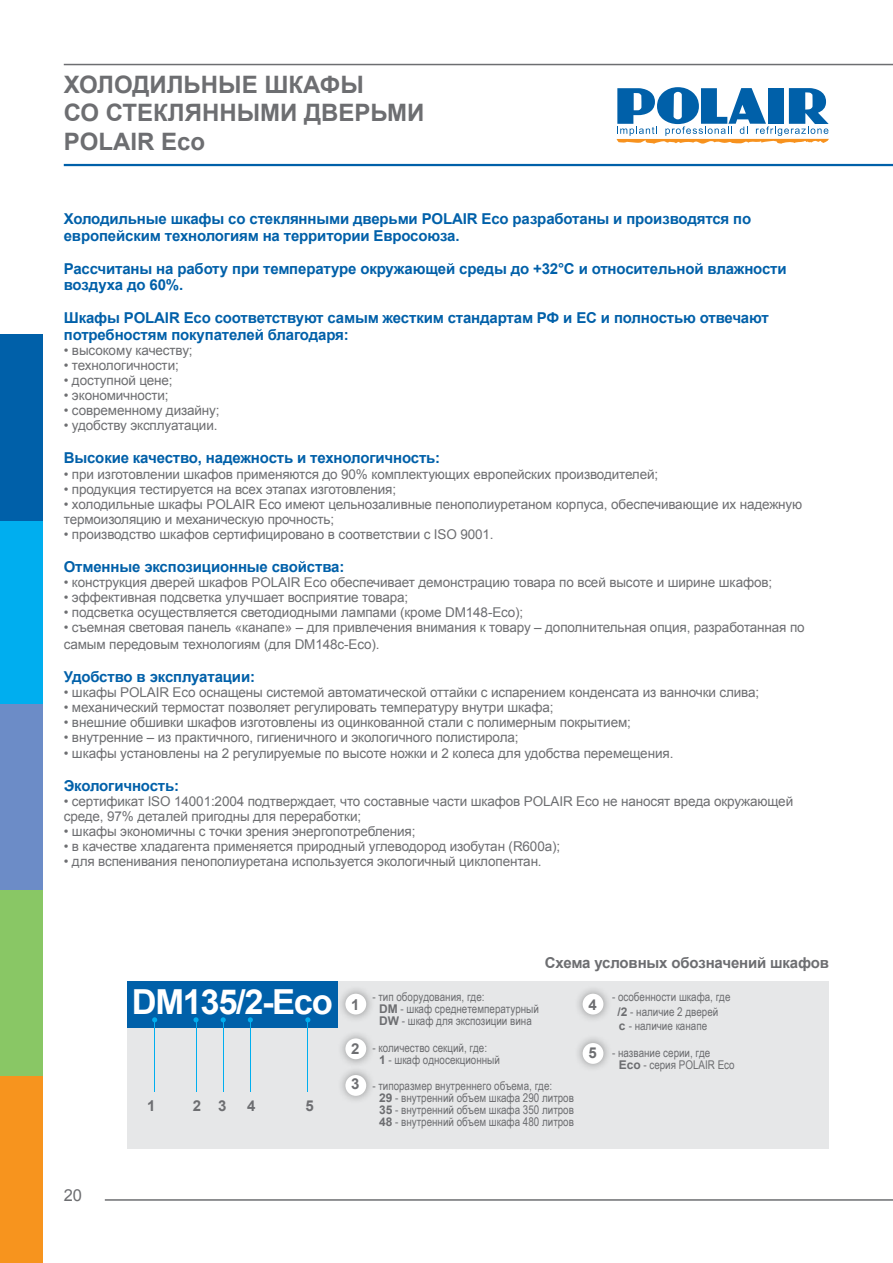
<style>
.page{position:relative;width:893px;height:1263px;background:#fff}
.page>*{position:absolute;margin:0;border:0;box-sizing:border-box;transform-origin:0 0}
.t1{font:700 34.5px "Arial";letter-spacing:-.04em;color:#fff}
.t2{font:700 24px/28.8px "Arial";color:#6d6e71}
.t3{font:16.5px "Arial";color:#6d6e71}
.t4{font:700 15px/16.5px "Arial";letter-spacing:-.01em;color:#0060a9}
.t5{font:700 15px "Arial";letter-spacing:-.01em;color:#6d6e71}
.t6{font:13.5px/15px "Arial";letter-spacing:-.01em;color:#6d6e71}
.t7{font:12px/12px "Arial Narrow";color:#6d6e71}
.s1{font-family:"Arial";font-weight:700}
</style>
<div class="page">
<div style="left:0;top:520px;width:43px;height:187px;background:#00aeef"></div>
<div style="left:0;top:334px;width:43px;height:186px;background:#0060a9"></div>
<div style="left:0;top:704px;width:43px;height:186px;background:#6c8cc7"></div>
<div style="left:0;top:890px;width:43px;height:187px;background:#89c765"></div>
<div style="left:0;top:1076px;width:43px;height:187px;background:#f7941e"></div>
<svg style="left:617px;top:87px;width:212px;height:57px"></svg>
<hr style="left:105px;top:1199px;width:788px;height:2px;background:#6d6e71">
<hr style="left:64px;top:64px;width:829px;height:1px;background:#6d6e71">
<hr style="left:64px;top:164px;width:829px;height:2px;background:#0060a9">
<div style="left:128px;top:981px;width:701px;height:167px;background:#e6e7e8"></div>
<div style="left:128px;top:981px;width:210px;height:46px;background:#0060a9"></div>
<div style="left:336px;top:985px;width:39px;height:38px;background:#000;opacity:.4"></div>
<div style="left:345px;top:994px;width:21px;height:20px;background:#fff;border-radius:50%"></div>
<div style="left:336px;top:1029px;width:39px;height:39px;background:#000;opacity:.4"></div>
<div style="left:345px;top:1038px;width:21px;height:21px;background:#fff;border-radius:50%"></div>
<div style="left:336px;top:1066px;width:39px;height:39px;background:#000;opacity:.4"></div>
<div style="left:345px;top:1075px;width:21px;height:21px;background:#fff;border-radius:50%"></div>
<div style="left:574px;top:985px;width:38px;height:38px;background:#000;opacity:.4"></div>
<div style="left:583px;top:994px;width:20px;height:20px;background:#fff;border-radius:50%"></div>
<div style="left:574px;top:1034px;width:38px;height:39px;background:#000;opacity:.4"></div>
<div style="left:583px;top:1043px;width:20px;height:21px;background:#fff;border-radius:50%"></div>
<hr style="left:154px;top:1020px;width:1px;height:72px;background:#00aeef">
<svg style="left:152px;top:1017px;width:5px;height:5px"></svg>
<hr style="left:196px;top:1020px;width:1px;height:72px;background:#00aeef">
<svg style="left:193px;top:1017px;width:6px;height:5px"></svg>
<hr style="left:223px;top:1020px;width:1px;height:72px;background:#00aeef">
<hr style="left:250px;top:1020px;width:1px;height:72px;background:#00aeef">
<svg style="left:221px;top:1017px;width:5px;height:5px"></svg>
<svg style="left:248px;top:1017px;width:5px;height:5px"></svg>
<hr style="left:307px;top:1020px;width:1px;height:72px;background:#00aeef">
<svg style="left:305px;top:1017px;width:5px;height:5px"></svg>
<h2 class="t2" style="left:64px;top:71px;width:362px">ХОЛОДИЛЬНЫЕ ШКАФЫ<br>СО СТЕКЛЯННЫМИ ДВЕРЬМИ<br>POLAIR Есо</h2>
<p class="t4" style="left:64px;top:211px;width:689px">Холодильные шкафы со стеклянными дверьми POLAIR Eco разработаны и производятся по европейским технологиям на территории Евросоюза.</p>
<p class="t4" style="left:64px;top:261px;width:724px">Рассчитаны на работу при температуре окружающей среды до +32°С и относительной влажности воздуха до 60%.</p>
<p class="t4" style="left:64px;top:310px;width:706px">Шкафы POLAIR Eco соответствуют самым жестким стандартам РФ и ЕС и полностью отвечают потребностям покупателей благодаря:</p>
<p class="t6" style="left:64px;top:343px;width:130px">• высокому качеству;</p>
<p class="t6" style="left:64px;top:358px;width:117px">• технологичности;</p>
<p class="t6" style="left:64px;top:373px;width:110px">• доступной цене;</p>
<p class="t6" style="left:64px;top:388px;width:106px">• экономичности;</p>
<p class="t6" style="left:64px;top:403px;width:157px">• современному дизайну;</p>
<p class="t6" style="left:64px;top:418px;width:155px">• удобству эксплуатации.</p>
<p class="t4" style="left:64px;top:450px;width:378px">Высокие качество, надежность и технологичность:</p>
<p class="t6" style="left:64px;top:467px;width:596px">• при изготовлении шкафов применяются до 90% комплектующих европейских производителей;</p>
<p class="t6" style="left:64px;top:482px;width:334px">• продукция тестируется на всех этапах изготовления;</p>
<p class="t6" style="left:64px;top:497px;width:740px">• холодильные шкафы POLAIR Eco имеют цельнозаливные пенополиуретаном корпуса, обеспечивающие их надежную термоизоляцию и механическую прочность;</p>
<p class="t6" style="left:64px;top:527px;width:431px">• производство шкафов сертифицировано в соответствии с ISO 9001.</p>
<p class="t4" style="left:64px;top:559px;width:282px">Отменные экспозиционные свойства:</p>
<p class="t6" style="left:64px;top:575px;width:710px">• конструкция дверей шкафов POLAIR Eco обеспечивает демонстрацию товара по всей высоте и ширине шкафов;</p>
<p class="t6" style="left:64px;top:590px;width:346px">• эффективная подсветка улучшает восприятие товара;</p>
<p class="t6" style="left:64px;top:605px;width:461px">• подсветка осуществляется светодиодными лампами (кроме DM148-Eco);</p>
<p class="t6" style="left:64px;top:619px;width:742px;line-height:16.5px">• съемная световая панель «канапе» – для привлечения внимания к товару – дополнительная опция, разработанная по самым передовым технологиям (для DM148c-Eco).</p>
<p class="t4" style="left:64px;top:669px;width:193px">Удобство в эксплуатации:</p>
<p class="t6" style="left:64px;top:685px;width:697px">• шкафы POLAIR Eco оснащены системой автоматической оттайки с испарением конденсата из ванночки слива;</p>
<p class="t6" style="left:64px;top:700px;width:491px">• механический термостат позволяет регулировать температуру внутри шкафа;</p>
<p class="t6" style="left:64px;top:715px;width:569px">• внешние обшивки шкафов изготовлены из оцинкованной стали с полимерным покрытием;</p>
<p class="t6" style="left:64px;top:730px;width:456px">• внутренние – из практичного, гигиеничного и экологичного полистирола;</p>
<p class="t6" style="left:64px;top:746px;width:611px">• шкафы установлены на 2 регулируемые по высоте ножки и 2 колеса для удобства перемещения.</p>
<p class="t4" style="left:64px;top:778px;width:117px">Экологичность:</p>
<p class="t6" style="left:64px;top:794px;width:731px">• сертификат ISO 14001:2004 подтверждает, что составные части шкафов POLAIR Eco не наносят вреда окружающей среде, 97% деталей пригодны для переработки;</p>
<p class="t6" style="left:64px;top:824px;width:353px">• шкафы экономичны с точки зрения энергопотребления;</p>
<p class="t6" style="left:64px;top:839px;width:498px">• в качестве хладагента применяется природный углеводород изобутан (R600а);</p>
<p class="t6" style="left:64px;top:854px;width:479px">• для вспенивания пенополиуретана используется экологичный циклопентан.</p>
<p class="t3" style="left:64px;top:1184px;width:20px">20</p>
<h1 class="t1" style="left:132px;top:979px;width:202px">DM135/2-Eco</h1>
<p class="t5" style="left:147px;top:1095px;width:10px">1</p>
<p class="t5" style="left:193px;top:1095px;width:35px">2 3</p>
<p class="t5" style="left:247px;top:1095px;width:10px">4</p>
<p class="t5" style="left:306px;top:1095px;width:10px">5</p>
<p class="t5" style="left:351px;top:995px;width:10px">1</p>
<p class="t5" style="left:351px;top:1039px;width:10px">2</p>
<p class="t5" style="left:351px;top:1074px;width:10px">3</p>
<p class="t5" style="left:545px;top:953px;width:286px">Схема условных обозначений шкафов</p>
<p class="t7" style="left:379px;top:991px;width:162px;text-indent:-7px">- тип оборудования, где:<br><span class="s1">DМ</span> - шкаф среднетемпературный<br><span class="s1">DW</span> - шкаф для экспозиции вина</p>
<p class="t7" style="left:379px;top:1041px;width:122px;text-indent:-7px">- количество секций, где:<br><span class="s1">1</span> - шкаф односекционный</p>
<p class="t7" style="left:379px;top:1079px;width:196px;text-indent:-7px">- типоразмер внутреннего объема, где:<br><span class="s1">29</span> - внутренний объем шкафа 290 литров <span class="s1">35</span> - внутренний объем шкафа 350 литров <span class="s1">48</span> - внутренний объем шкафа 480 литров</p>
<p class="t5" style="left:589px;top:995px;width:10px">4</p>
<p class="t5" style="left:589px;top:1043px;width:10px">5</p>
<p class="t7" style="left:617px;top:989px;width:115px;line-height:14.4px;text-indent:-5px">- особенности шкафа, где <span class="s1">/2</span> - наличие 2 дверей<br><span class="s1">с</span> - наличие канапе</p>
<p class="t7" style="left:619px;top:1046px;width:117px;text-indent:-7px">- название серии, где<br><span class="s1">Есо</span> - серия POLAIR Eco</p>
</div>
